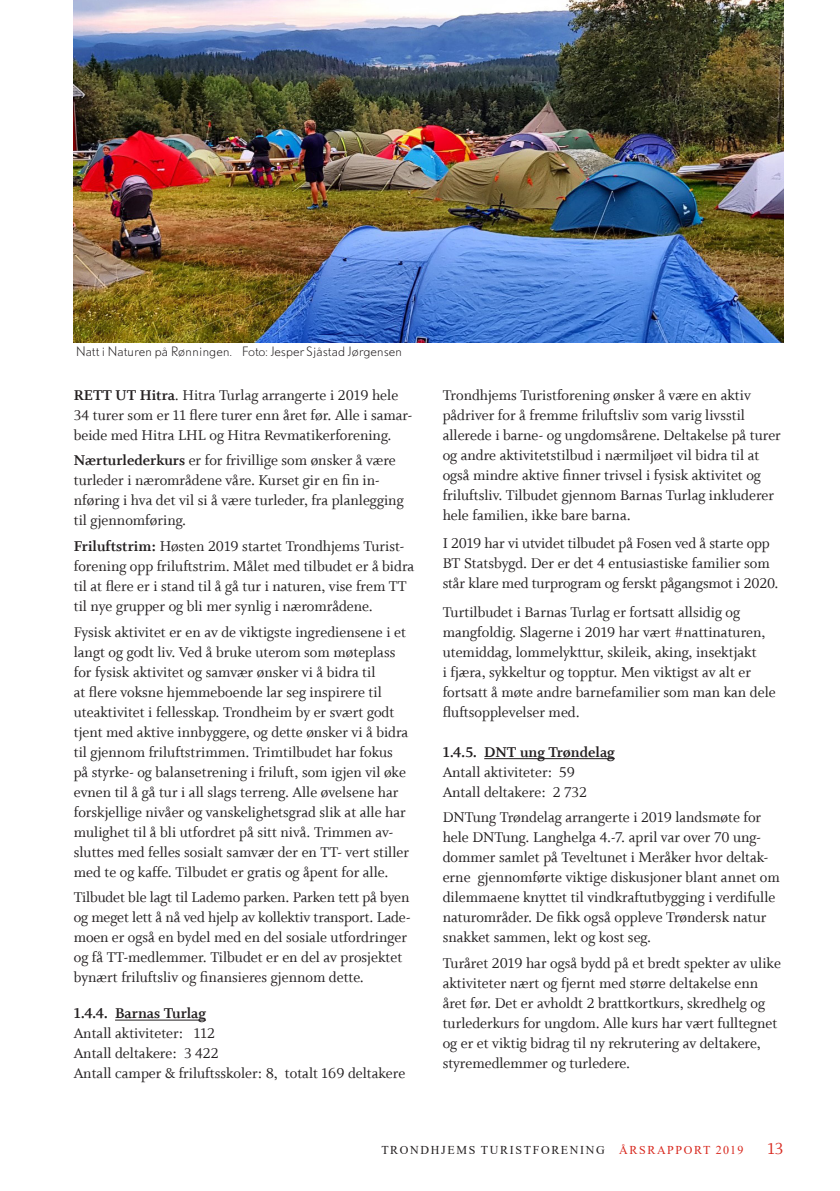
<style>
.page{position:relative;width:840px;height:1191px;background:#fff}
.page>*{position:absolute;margin:0;border:0;box-sizing:border-box;transform-origin:0 0}
.t1{font:18px "Whitman Roman LF";color:#d8281e}
.Brødtekst__følgende{font:16px/20px "Whitman Roman LF";color:#231f20}
.t2{font:16px "Whitman Bold LF";color:#231f20}
.t3{font:300 12px "DTL Nobel T";letter-spacing:-.005em;color:#231f20}
.t4{font:12px "Times New Roman";letter-spacing:.135em;color:#231f20}
.s1{font-family:"Whitman Bold LF"}
.s2{color:#d8281e}
</style>
<div class="page">
<hr style="left:115px;top:1019px;width:91px;height:1px;background:#231f20">
<hr style="left:484px;top:758px;width:130px;height:1px;background:#231f20">
<img style="left:74px;top:0;width:708px;height:342px">
<p class="t3" style="left:76px;top:344px;width:328px">Natt i Naturen på Rønningen. Foto: Jesper Sjåstad Jørgensen</p>
<p class="Brødtekst__følgende" style="left:74px;top:385px;width:340px"><span class="s1">RETT UT Hitra</span>. Hitra Turlag arrangerte i 2019 hele<br>34 turer som er 11 flere turer enn året før. Alle i samar&shy;beide med Hitra LHL og Hitra Revmatikerforening.</p>
<p class="Brødtekst__følgende" style="left:74px;top:450px;width:331px"><span class="s1">Nærturlederkurs</span> er for frivillige som ønsker å være turleder i nærområdene våre. Kurset gir en fin in&shy;nføring i hva det vil si å være turleder, fra planlegging til gjennomføring.</p>
<p class="Brødtekst__følgende" style="left:74px;top:536px;width:342px"><span class="s1">Friluftstrim:</span> Høsten 2019 startet Trondhjems Turist&shy;forening opp friluftstrim. Målet med tilbudet er å bidra til at flere er i stand til å gå tur i naturen, vise frem TT til nye grupper og bli mer synlig i nærområdene.</p>
<p class="Brødtekst__følgende" style="left:74px;top:622px;width:337px">Fysisk aktivitet er en av de viktigste ingrediensene i et langt og godt liv. Ved å bruke uterom som møteplass for fysisk aktivitet og samvær ønsker vi å bidra til<br>at flere voksne hjemmeboende lar seg inspirere til uteaktivitet i fellesskap. Trondheim by er svært godt tjent med aktive innbyggere, og dette ønsker vi å bidra til gjennom friluftstrimmen. Trimtilbudet har fokus på styrke- og balansetrening i friluft, som igjen vil øke evnen til å gå tur i all slags terreng. Alle øvelsene har forskjellige nivåer og vanskelighetsgrad slik at alle har mulighet til å bli utfordret på sitt nivå. Trimmen av&shy;sluttes med felles sosialt samvær der en TT- vert stiller med te og kaffe. Tilbudet er gratis og åpent for alle.</p>
<p class="Brødtekst__følgende" style="left:74px;top:887px;width:338px">Tilbudet ble lagt til Lademo parken. Parken tett på byen og meget lett å nå ved hjelp av kollektiv transport. Lade&shy;moen er også en bydel med en del sosiale utfordringer og få TT-medlemmer. Tilbudet er en del av prosjektet bynært friluftsliv og finansieres gjennom dette.</p>
<p class="t2" style="left:74px;top:1004px;width:134px">1.4.4. Barnas Turlag</p>
<p class="Brødtekst__følgende" style="left:74px;top:1023px;width:142px">Antall aktiviteter: 112</p>
<p class="Brødtekst__følgende" style="left:74px;top:1043px;width:146px">Antall deltakere: 3 422</p>
<p class="Brødtekst__følgende" style="left:74px;top:1063px;width:333px">Antall camper &amp; friluftsskoler: 8, totalt 169 deltakere</p>
<p class="Brødtekst__følgende" style="left:442px;top:385px;width:339px">Trondhjems Turistforening ønsker å være en aktiv pådriver for å fremme friluftsliv som varig livsstil allerede i barne- og ungdomsårene. Deltakelse på turer og andre aktivitetstilbud i nærmiljøet vil bidra til at også mindre aktive finner trivsel i fysisk aktivitet og friluftsliv. Tilbudet gjennom Barnas Turlag inkluderer hele familien, ikke bare barna.</p>
<p class="Brødtekst__følgende" style="left:442px;top:533px;width:337px">I 2019 har vi utvidet tilbudet på Fosen ved å starte opp<br>BT Statsbygd. Der er det 4 entusiastiske familier som står klare med turprogram og ferskt pågangsmot i 2020.</p>
<p class="Brødtekst__følgende" style="left:442px;top:602px;width:334px">Turtilbudet i Barnas Turlag er fortsatt allsidig og mangfoldig. Slagerne i 2019 har vært #nattinaturen, utemiddag, lommelykttur, skileik, aking, insektjakt<br>i fjæra, sykkeltur og topptur. Men viktigst av alt er fortsatt å møte andre barnefamilier som man kan dele fluftsopplevelser med.</p>
<p class="t2" style="left:442px;top:743px;width:173px">1.4.5. DNT ung Trøndelag</p>
<p class="Brødtekst__følgende" style="left:442px;top:762px;width:134px">Antall aktiviteter: 59</p>
<p class="Brødtekst__følgende" style="left:442px;top:782px;width:146px">Antall deltakere: 2 732</p>
<p class="Brødtekst__følgende" style="left:442px;top:807px;width:338px">DNTung Trøndelag arrangerte i 2019 landsmøte for hele DNTung. Langhelga 4.-7. april var over 70 ung&shy;dommer samlet på Teveltunet i Meråker hvor deltak&shy;erne gjennomførte viktige diskusjoner blant annet om dilemmaene knyttet til vindkraftutbygging i verdifulle naturområder. De fikk også oppleve Trøndersk natur snakket sammen, lekt og kost seg.</p>
<p class="Brødtekst__følgende" style="left:442px;top:953px;width:339px">Turåret 2019 har også bydd på et bredt spekter av ulike aktiviteter nært og fjernt med større deltakelse enn året før. Det er avholdt 2 brattkortkurs, skredhelg og turlederkurs for ungdom. Alle kurs har vært fulltegnet og er et viktig bidrag til ny rekrutering av deltakere, styremedlemmer og turledere.</p>
<p class="t4" style="left:381px;top:1141px;width:363px">TRONDHJEMS TURISTFORENING <span class="s2">ÅRSRAPPORT 2019</span></p>
<p class="t1" style="left:767px;top:1138px;width:17px">13</p>
</div>
